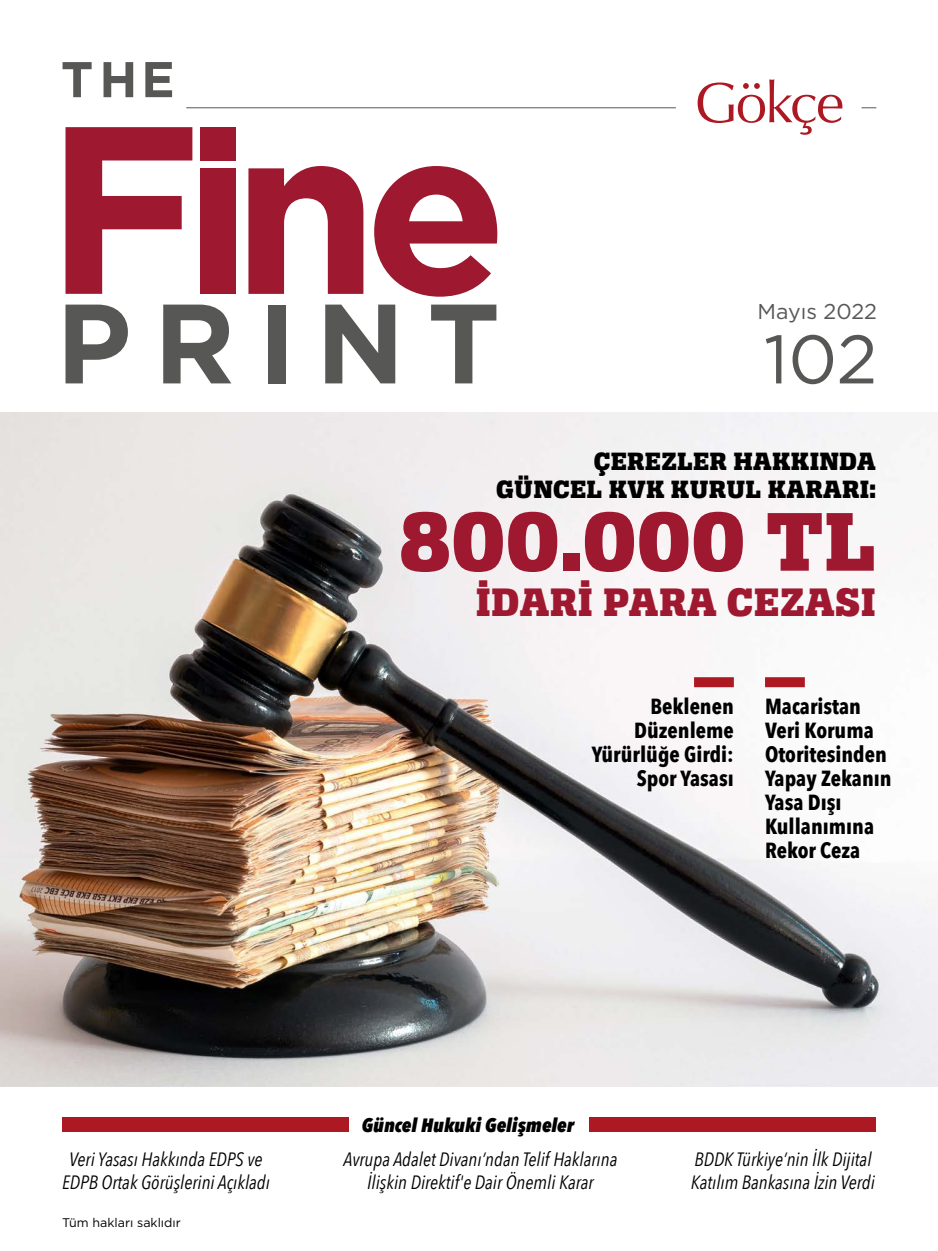
<style>
.page{position:relative;width:938px;height:1251px;background:#fff}
.page>*{position:absolute;margin:0;border:0;box-sizing:border-box;transform-origin:0 0}
.t1{font:88.56px "Alianza Slab 900";letter-spacing:.01em;color:#9e1830}
.t2{font:68.38px "Gotham";color:#575756}
.t3{font:700 50.12px "Gotham";color:#575756}
.t4{font:42.31px "Alianza Slab 900";letter-spacing:.01em;color:#9e1830}
.t5{font:26.69px/28.5px "Alianza Slab 900";letter-spacing:.01em;color:#000;text-align:right}
.t6{font:700 26.19px "Gotham";color:#575756}
.t7{font:700 21.81px/24px "Avenir Next Condensed";color:#000;text-align:right}
.t8{font:21.44px "Gotham";color:#575756}
.t9{font:italic 19.25px/23.4px "Avenir Next Condensed";color:#000;text-align:center}
.t10{font:italic 800 19.25px "Avenir Next Condensed";color:#000}
.t11{font:12.5px "Gotham";color:#000}
</style>
<div class="page">
<img style="left:0;top:412px;width:938px;height:674px">
<svg style="left:697px;top:79px;width:145px;height:56px"></svg>
<div style="left:200px;top:127px;width:36px;height:33px;background:#9e1830"></div>
<svg style="left:65px;top:127px;width:127px;height:167px"></svg>
<div style="left:200px;top:168px;width:36px;height:126px;background:#9e1830"></div>
<svg style="left:248px;top:166px;width:115px;height:128px"></svg>
<svg style="left:374px;top:166px;width:123px;height:130px"></svg>
<svg style="left:65px;top:304px;width:63px;height:79px"></svg>
<svg style="left:163px;top:304px;width:68px;height:79px"></svg>
<div style="left:268px;top:304px;width:17px;height:79px;background:#575756"></div>
<svg style="left:325px;top:304px;width:70px;height:79px"></svg>
<svg style="left:431px;top:304px;width:65px;height:79px"></svg>
<div style="left:694px;top:677px;width:39px;height:10px;background:#ad1923"></div>
<div style="left:765px;top:677px;width:39px;height:10px;background:#ad1923"></div>
<div style="left:62px;top:1116px;width:287px;height:15px;background:#ad1923"></div>
<div style="left:589px;top:1116px;width:286px;height:15px;background:#ad1923"></div>
<hr style="left:186px;top:107px;width:490px;height:1px;background:#575756">
<svg style="left:861px;top:107px;width:15px;height:1px"></svg>
<h3 class="t3" style="left:67px;top:46px;width:109px">THE</h3>
<h3 class="t6" style="left:54px;top:67px;width:38px">TH</h3>
<p class="t8" style="left:757px;top:297px;width:121px">Mayıs 2022</p>
<h2 class="t2" style="left:763px;top:315px;width:115px">102</h2>
<h3 class="t5" style="left:496px;top:446px;width:381px">ÇEREZLER HAKKINDA<br>GÜNCEL KVK KURUL KARARI:</h3>
<h1 class="t1" style="left:399px;top:490px;width:478px">800.000 TL</h1>
<h3 class="t4" style="left:475px;top:577px;width:402px">İDARI PARA CEZASI</h3>
<p class="t7" style="left:591px;top:694px;width:143px">Beklenen<br>Düzenleme<br>Yürürlüğe Girdi:<br>Spor Yasası</p>
<p class="t7" style="left:765px;top:694px;width:128px;text-align:left">Macaristan<br>Veri Koruma<br>Otoritesinden<br>Yapay Zekanın<br>Yasa Dışı<br>Kullanımına<br>Rekor Ceza</p>
<p class="t10" style="left:361px;top:1112px;width:214px">Güncel Hukuki Gelişmeler</p>
<p class="t9" style="left:62px;top:1146px;width:209px">Veri Yasası Hakkında EDPS ve<br>EDPB Ortak Görüşlerini Açıkladı</p>
<p class="t9" style="left:343px;top:1146px;width:275px">Avrupa Adalet Divanı’ndan Telif Haklarına<br>İlişkin Direktif'e Dair Önemli Karar</p>
<p class="t9" style="left:691px;top:1146px;width:185px;text-align:left">BDDK Türkiye’nin İlk Dijital<br>Katılım Bankasına İzin Verdi</p>
<p class="t11" style="left:62px;top:1214px;width:120px">Tüm hakları saklıdır</p>
</div>
